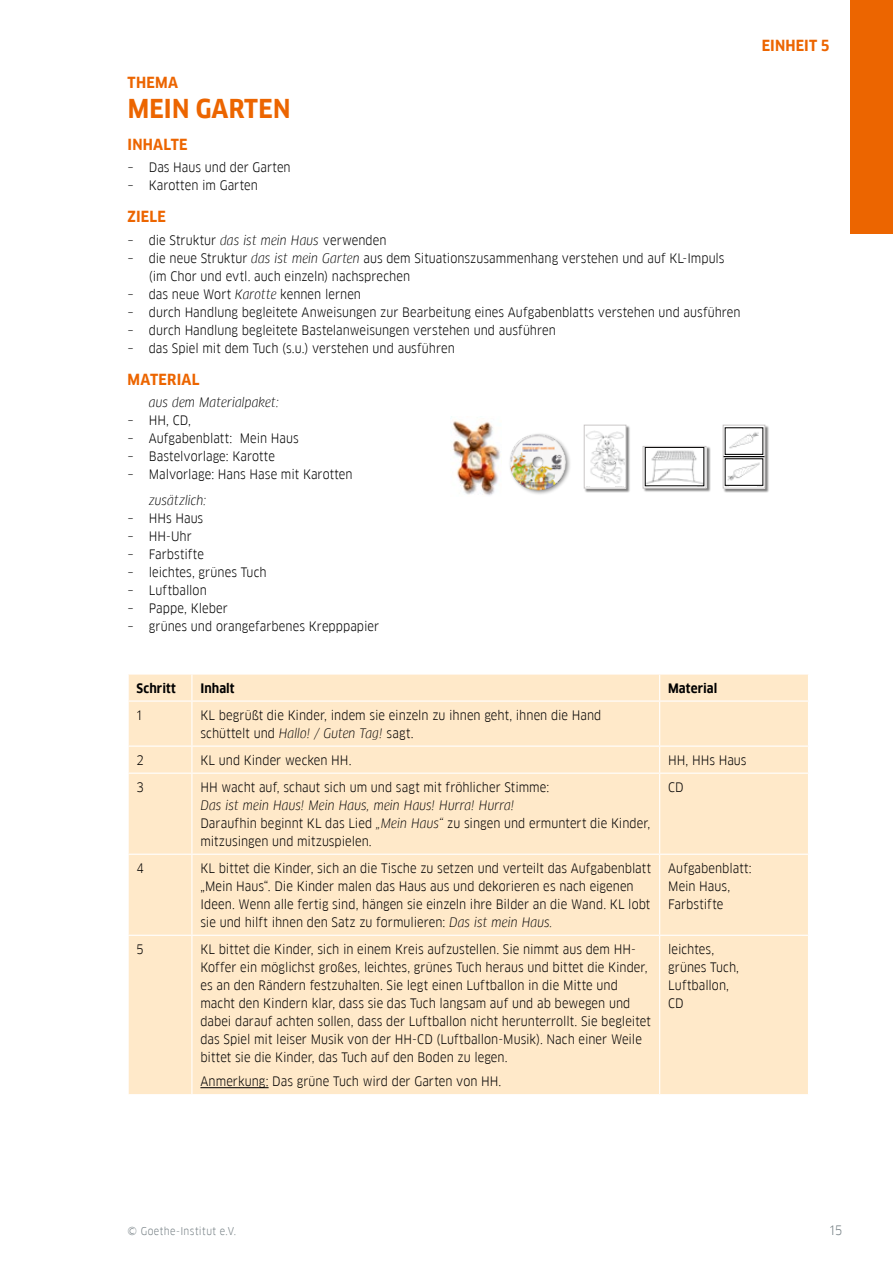
<style>
.page{position:relative;width:893px;height:1263px;background:#fff}
.page>*{position:absolute;margin:0;border:0;box-sizing:border-box;transform-origin:0 0}
.t1{font:700 25.5px "Goethe FF Clan";letter-spacing:.01em;color:#ec6500}
.t2{font:700 15px "Goethe FF Clan";letter-spacing:.01em;color:#ec6500}
.t3{font:12.75px/18px "Goethe FF Clan";color:#000}
.t4{font:italic 12.75px "Goethe FF Clan";letter-spacing:.005em;color:#000}
.t5{font:700 12.75px "Goethe FF Clan";letter-spacing:.005em;color:#000}
.t6{font:12.75px "Goethe FF Clan";color:#768085}
.t7{font:10.5px "Goethe FF Clan";letter-spacing:.04em;color:#768085}
.s1{font-style:italic}
</style>
<div class="page">
<div style="left:850px;top:0;width:43px;height:234px;background:#ec6500"></div>
<div style="left:129px;top:675px;width:679px;height:419px;background:#ffe9c9"></div>
<svg style="left:128px;top:675px;width:1px;height:25px"></svg>
<svg style="left:191px;top:675px;width:1px;height:25px"></svg>
<svg style="left:659px;top:675px;width:1px;height:25px"></svg>
<hr style="left:128px;top:700px;width:64px;height:2px;background:#fff">
<hr style="left:192px;top:700px;width:468px;height:2px;background:#fff">
<hr style="left:191px;top:702px;width:1px;height:43px;background:#fff">
<hr style="left:660px;top:700px;width:149px;height:2px;background:#fff">
<hr style="left:659px;top:702px;width:1px;height:43px;background:#fff">
<hr style="left:128px;top:745px;width:64px;height:2px;background:#fff">
<svg style="left:128px;top:747px;width:1px;height:26px"></svg>
<hr style="left:192px;top:745px;width:468px;height:2px;background:#fff">
<svg style="left:191px;top:747px;width:1px;height:26px"></svg>
<hr style="left:660px;top:745px;width:149px;height:2px;background:#fff">
<svg style="left:659px;top:747px;width:1px;height:26px"></svg>
<hr style="left:128px;top:773px;width:64px;height:1px;background:#fff">
<hr style="left:192px;top:773px;width:468px;height:1px;background:#fff">
<hr style="left:191px;top:774px;width:1px;height:80px;background:#fff">
<hr style="left:660px;top:773px;width:149px;height:1px;background:#fff">
<hr style="left:659px;top:774px;width:1px;height:80px;background:#fff">
<hr style="left:128px;top:854px;width:64px;height:1px;background:#fff">
<hr style="left:192px;top:854px;width:468px;height:1px;background:#fff">
<hr style="left:191px;top:855px;width:1px;height:80px;background:#fff">
<hr style="left:660px;top:854px;width:149px;height:1px;background:#fff">
<hr style="left:659px;top:855px;width:1px;height:80px;background:#fff">
<hr style="left:128px;top:935px;width:64px;height:1px;background:#fff">
<hr style="left:192px;top:935px;width:468px;height:1px;background:#fff">
<hr style="left:191px;top:936px;width:1px;height:158px;background:#fff">
<hr style="left:660px;top:935px;width:149px;height:1px;background:#fff">
<hr style="left:659px;top:936px;width:1px;height:158px;background:#fff">
<hr style="left:200px;top:1087px;width:69px;height:1px;background:#000">
<div style="left:643px;top:446px;width:67px;height:47px;background:#000;opacity:.5"></div>
<img style="left:647px;top:449px;width:55px;height:35px">
<div style="left:643px;top:446px;width:63px;height:42px;border:1px solid #c9c6c6"></div>
<div style="left:584px;top:425px;width:46px;height:67px;background:#000;opacity:.5"></div>
<img style="left:586px;top:427px;width:38px;height:59px">
<div style="left:584px;top:425px;width:42px;height:63px;border:1px solid #c9c6c6"></div>
<div style="left:723px;top:425px;width:46px;height:67px;background:#000;opacity:.5"></div>
<svg style="left:725px;top:427px;width:38px;height:59px"></svg>
<img style="left:727px;top:461px;width:34px;height:22px">
<img style="left:727px;top:430px;width:34px;height:22px">
<svg style="left:725px;top:456px;width:42px;height:1px"></svg>
<div style="left:723px;top:425px;width:42px;height:63px;border:1px solid #c9c6c6"></div>
<img style="left:451px;top:417px;width:50px;height:79px">
<div style="left:508px;top:432px;width:64px;height:64px;background:#000;opacity:.5"></div>
<img style="left:510px;top:434px;width:57px;height:57px">
<p class="t2" style="left:128px;top:74px;width:52px">THEMA</p>
<h1 class="t1" style="left:128px;top:94px;width:164px">MEIN GARTEN</h1>
<p class="t2" style="left:128px;top:136px;width:61px">INHALTE</p>
<p class="t3" style="left:128px;top:159px;width:165px">– Das Haus und der Garten</p>
<p class="t3" style="left:128px;top:177px;width:132px">– Karotten im Garten</p>
<p class="t2" style="left:128px;top:208px;width:40px">ZIELE</p>
<p class="t3" style="left:128px;top:231px;width:260px">– die Struktur <span class="s1">das ist mein Haus</span> verwenden</p>
<p class="t3" style="left:149px;top:249px;width:577px;text-indent:-21px">– die neue Struktur <span class="s1">das ist mein Garten</span> aus dem Situationszusammenhang verstehen und auf KL-Impuls (im Chor und evtl. auch einzeln) nachsprechen</p>
<p class="t3" style="left:128px;top:285px;width:235px">– das neue Wort <span class="s1">Karotte</span> kennen lernen</p>
<p class="t3" style="left:128px;top:303px;width:615px">– durch Handlung begleitete Anweisungen zur Bearbeitung eines Aufgabenblatts verstehen und ausführen</p>
<p class="t3" style="left:128px;top:321px;width:430px">– durch Handlung begleitete Bastelanweisungen verstehen und ausführen</p>
<p class="t3" style="left:128px;top:339px;width:329px">– das Spiel mit dem Tuch (s.u.) verstehen und ausführen</p>
<p class="t2" style="left:128px;top:370px;width:74px">MATERIAL</p>
<p class="t4" style="left:149px;top:395px;width:132px">aus dem Materialpaket:</p>
<p class="t3" style="left:128px;top:411px;width:65px">– HH, CD,</p>
<p class="t3" style="left:128px;top:429px;width:173px">– Aufgabenblatt: Mein Haus</p>
<p class="t3" style="left:128px;top:447px;width:149px">– Bastelvorlage: Karotte</p>
<p class="t3" style="left:128px;top:465px;width:227px">– Malvorlage: Hans Hase mit Karotten</p>
<p class="t4" style="left:149px;top:493px;width:59px">zusätzlich:</p>
<p class="t3" style="left:128px;top:510px;width:77px">– HHs Haus</p>
<p class="t3" style="left:128px;top:528px;width:66px">– HH-Uhr</p>
<p class="t3" style="left:128px;top:546px;width:78px">– Farbstifte</p>
<p class="t3" style="left:128px;top:564px;width:141px">– leichtes, grünes Tuch</p>
<p class="t3" style="left:128px;top:582px;width:81px">– Luftballon</p>
<p class="t3" style="left:128px;top:600px;width:102px">– Pappe, Kleber</p>
<p class="t3" style="left:128px;top:618px;width:253px">– grünes und orangefarbenes Krepppapier</p>
<p class="t2" style="left:762px;top:37px;width:69px">EINHEIT 5</p>
<p class="t5" style="left:137px;top:680px;width:41px">Schritt</p>
<p class="t5" style="left:200px;top:680px;width:36px">Inhalt</p>
<p class="t5" style="left:668px;top:680px;width:51px">Material</p>
<p class="t3" style="left:137px;top:706px;width:7px">1</p>
<p class="t3" style="left:200px;top:706px;width:403px">KL begrüßt die Kinder, indem sie einzeln zu ihnen geht, ihnen die Hand schüttelt und <span class="s1">Hallo! / Guten Tag!</span> sagt.</p>
<p class="t3" style="left:137px;top:751px;width:9px">2</p>
<p class="t3" style="left:200px;top:751px;width:153px">KL und Kinder wecken HH.</p>
<p class="t3" style="left:668px;top:751px;width:80px">HH, HHs Haus</p>
<p class="t3" style="left:137px;top:778px;width:9px">3</p>
<p class="t3" style="left:200px;top:778px;width:350px">HH wacht auf, schaut sich um und sagt mit fröhlicher Stimme:</p>
<p class="t3" style="left:200px;top:796px;width:451px"><span class="s1">Das ist mein Haus! Mein Haus, mein Haus! Hurra! Hurra!<br></span>Daraufhin beginnt KL das Lied <span class="s1">„Mein Haus“</span> zu singen und ermuntert die Kinder, mitzusingen und mitzuspielen.</p>
<p class="t3" style="left:668px;top:778px;width:17px">CD</p>
<p class="t3" style="left:137px;top:859px;width:9px">4</p>
<p class="t3" style="left:200px;top:859px;width:452px">KL bittet die Kinder, sich an die Tische zu setzen und verteilt das Aufgabenblatt „Mein Haus“. Die Kinder malen das Haus aus und dekorieren es nach eigenen Ideen. Wenn alle fertig sind, hängen sie einzeln ihre Bilder an die Wand. KL lobt sie und hilft ihnen den Satz zu formulieren: <span class="s1">Das ist mein Haus.</span></p>
<p class="t3" style="left:668px;top:859px;width:85px">Aufgabenblatt:<br>Mein Haus,<br>Farbstifte</p>
<p class="t3" style="left:137px;top:940px;width:8px">5</p>
<p class="t3" style="left:200px;top:940px;width:452px">KL bittet die Kinder, sich in einem Kreis aufzustellen. Sie nimmt aus dem HH-Koffer ein möglichst großes, leichtes, grünes Tuch heraus und bittet die Kinder, es an den Rändern festzuhalten. Sie legt einen Luftballon in die Mitte und macht den Kindern klar, dass sie das Tuch langsam auf und ab bewegen und dabei darauf achten sollen, dass der Luftballon nicht herunterrollt. Sie begleitet das Spiel mit leiser Musik von der HH-CD (Luftballon-Musik). Nach einer Weile bittet sie die Kinder, das Tuch auf den Boden zu legen.</p>
<p class="t3" style="left:200px;top:1072px;width:303px">Anmerkung: Das grüne Tuch wird der Garten von HH.</p>
<p class="t3" style="left:668px;top:940px;width:72px">leichtes, grünes Tuch,<br>Luftballon,<br>CD</p>
<p class="t7" style="left:128px;top:1225px;width:110px">© Goethe-Institut e.V.</p>
<p class="t6" style="left:829px;top:1223px;width:14px">15</p>
</div>
